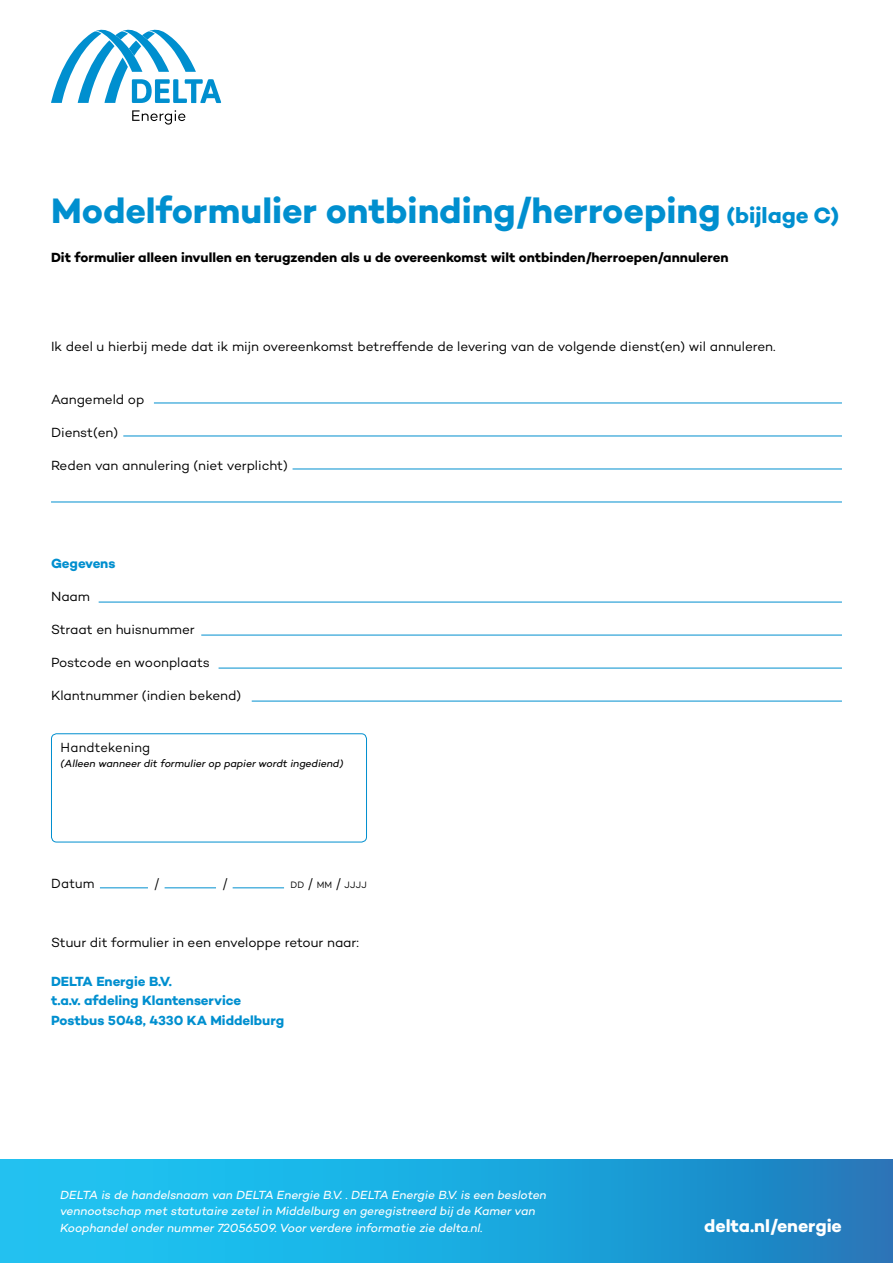
<style>
.page{position:relative;width:893px;height:1263px;background:#fff}
.page>*{position:absolute;margin:0;border:0;box-sizing:border-box;transform-origin:0 0}
.t1{font:700 36px "Campton";letter-spacing:-.005em;color:#008fcf}
.t2{font:700 18px "Campton";letter-spacing:-.005em;color:#fff}
.t3{font:13.5px "Campton";letter-spacing:-.005em;color:#000}
.t4{font:700 13.5px "Campton";letter-spacing:-.005em;color:#000}
.t5{font:700 13.5px/19.5px "Campton";letter-spacing:-.005em;color:#008fcf}
.t6{font:13.5px "Campton";letter-spacing:.015em;color:#000;scale:.96 1}
.t7{font:13.5px "Campton";letter-spacing:-.005em;color:#000;scale:.96 1}
.t8{font:italic 12px/16.5px "Campton";letter-spacing:-.005em;color:#fff}
.t9{font:italic 10.5px "Campton";color:#000}
.t10{font:9.45px "Campton";letter-spacing:.03em;color:#000;scale:.96 1}
.s1{font-size:22.5px}
.s2{font-size:13.5px}
</style>
<div class="page">
<svg style="left:51px;top:29px;width:170px;height:74px"></svg>
<svg style="left:132px;top:110px;width:54px;height:15px"></svg>
<div style="left:0;top:1159px;width:893px;height:104px;background:linear-gradient(to right,#1ccef9,#1d80c1)"></div>
<hr style="left:154px;top:403px;width:688px;height:1px;background:#008fcf">
<hr style="left:99px;top:602px;width:743px;height:1px;background:#008fcf">
<hr style="left:100px;top:887px;width:48px;height:1px;background:#008fcf">
<hr style="left:165px;top:887px;width:51px;height:1px;background:#008fcf">
<hr style="left:233px;top:887px;width:51px;height:1px;background:#008fcf">
<hr style="left:123px;top:436px;width:719px;height:1px;background:#008fcf">
<hr style="left:201px;top:635px;width:641px;height:1px;background:#008fcf">
<hr style="left:293px;top:469px;width:549px;height:1px;background:#008fcf">
<hr style="left:219px;top:668px;width:623px;height:1px;background:#008fcf">
<hr style="left:51px;top:502px;width:791px;height:1px;background:#008fcf">
<hr style="left:252px;top:701px;width:590px;height:1px;background:#008fcf">
<div style="left:51px;top:733px;width:316px;height:109px;border:1px solid #008fcf;border-radius:5px"></div>
<h1 class="t1" style="left:51px;top:188px;width:790px">Modelformulier ontbinding/herroeping <span class="s1">(bijlage C)</span></h1>
<p class="t4" style="left:51px;top:249px;width:679px">Dit formulier alleen invullen en terugzenden als u de overeenkomst wilt ontbinden/herroepen/annuleren</p>
<p class="t3" style="left:51px;top:338px;width:726px">Ik deel u hierbij mede dat ik mijn overeenkomst betreffende de levering van de volgende dienst(en) wil annuleren.</p>
<p class="t3" style="left:51px;top:391px;width:95px">Aangemeld op</p>
<p class="t3" style="left:51px;top:423px;width:69px">Dienst(en)</p>
<p class="t3" style="left:51px;top:456px;width:238px">Reden van annulering (niet verplicht)</p>
<p class="t5" style="left:51px;top:553px;width:66px">Gegevens</p>
<p class="t3" style="left:51px;top:588px;width:41px">Naam</p>
<p class="t3" style="left:51px;top:621px;width:145px">Straat en huisnummer</p>
<p class="t3" style="left:51px;top:654px;width:160px">Postcode en woonplaats</p>
<p class="t3" style="left:51px;top:687px;width:192px">Klantnummer (indien bekend)</p>
<p class="t6" style="left:61px;top:739px;width:95px">Handtekening</p>
<p class="t9" style="left:61px;top:756px;width:284px">(Alleen wanneer dit formulier op papier wordt ingediend)</p>
<p class="t7" style="left:51px;top:875px;width:47px">Datum</p>
<p class="t7" style="left:154px;top:875px;width:7px">/</p>
<p class="t7" style="left:222px;top:875px;width:7px">/</p>
<p class="t10" style="left:291px;top:879px;width:81px">dd <span class="s2">/</span> mm <span class="s2">/</span> jjjj</p>
<p class="t3" style="left:51px;top:934px;width:309px">Stuur dit formulier in een enveloppe retour naar:</p>
<p class="t5" style="left:51px;top:971px;width:235px">DELTA Energie B.V.<br>t.a.v. afdeling Klantenservice<br>Postbus 5048, 4330 KA Middelburg</p>
<p class="t8" style="left:60px;top:1186px;width:488px">DELTA is de handelsnaam van DELTA Energie B.V. . DELTA Energie B.V. is een besloten vennootschap met statutaire zetel in Middelburg en geregistreerd bij de Kamer van<br>Koophandel onder nummer 72056509. Voor verdere informatie zie delta.nl.</p>
<h2 class="t2" style="left:704px;top:1214px;width:139px">delta.nl/energie</h2>
</div>
